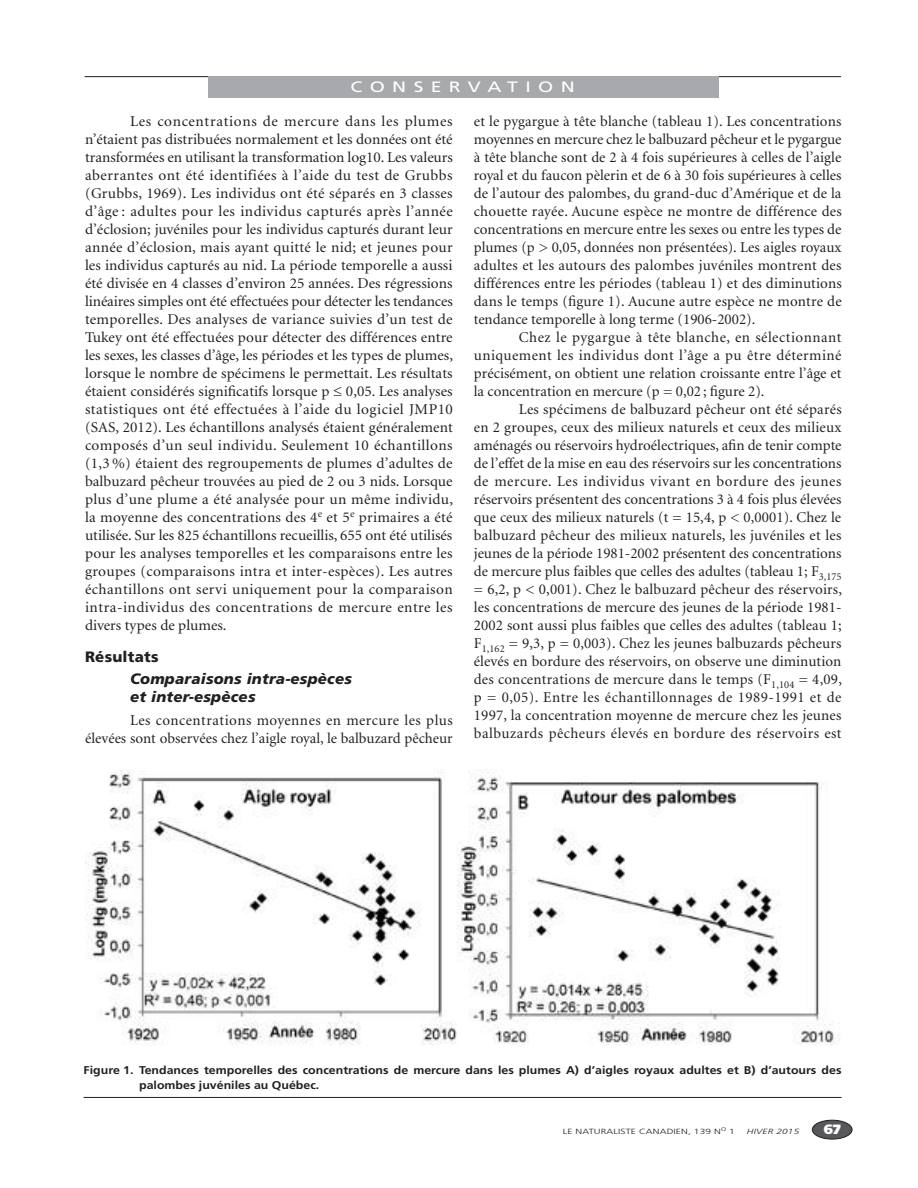
<style>
.page{position:relative;width:918px;height:1188px;background:#fff}
.page>*{position:absolute;margin:0;border:0;box-sizing:border-box;transform-origin:0 0}
.t1{font:15px/18px "Minion";letter-spacing:.005em;color:#231f20;text-align:justify}
.t2{font:italic 900 15px/18px "Frutiger";letter-spacing:.015em;color:#231f20}
.t3{font:15px "Frutiger";letter-spacing:.375em;color:#fff;scale:1.3 1}
.t4{font:900 15px "Frutiger";letter-spacing:.015em;color:#231f20}
.t5{font:900 13.5px "Frutiger";color:#fff}
.t6{font:700 11.25px/15px "Frutiger";color:#231f20;scale:1.1 1}
.t7{font:300 7.5px "Frutiger";letter-spacing:.015em;color:#231f20;scale:1.35 1}
.t8{font:italic 300 7.5px "Frutiger";letter-spacing:.015em;color:#231f20;scale:1.35 1}
</style>
<div class="page">
<hr style="left:85px;top:76px;width:756px;height:1px;background:#231f20">
<div style="left:208px;top:76px;width:510px;height:22px;background:#a8a9ad"></div>
<div style="left:812px;top:1120px;width:40px;height:19px;background:#57585a;border-radius:50%"></div>
<div style="left:812px;top:1120px;width:40px;height:19px;border:1px solid #231f20;border-radius:50%"></div>
<img style="left:85px;top:769px;width:755px;height:276px">
<hr style="left:84px;top:1097px;width:758px;height:1px;background:#231f20">
<p class="t3" style="left:351px;top:78px;width:174px">CONSERVATION</p>
<p class="t1" style="left:85px;top:113px;width:370px;text-indent:45px">Les concentrations de mercure dans les plumes n’étaient pas distribuées normalement et les données ont été transformées en utilisant la transformation log10. Les valeurs aberrantes ont été identifiées à l’aide du test de Grubbs (Grubbs, 1969). Les individus ont été séparés en 3 classes d’âge : adultes pour les individus capturés après l’année d’éclosion; juvéniles pour les individus capturés durant leur année d’éclosion, mais ayant quitté le nid; et jeunes pour les individus capturés au nid. La période temporelle a aussi été divisée en 4 classes d’environ 25 années. Des régressions linéaires simples ont été effectuées pour détecter les tendances temporelles. Des analyses de variance suivies d’un test de Tukey ont été effectuées pour détecter des différences entre les sexes, les classes d’âge, les périodes et les types de plumes, lorsque le nombre de spécimens le permettait. Les résultats étaient considérés significatifs lorsque p ≤ 0,05. Les analyses statistiques ont été effectuées à l’aide du logiciel JMP10 (SAS, 2012). Les échantillons analysés étaient généralement composés d’un seul individu. Seulement 10 échantillons (1,3 %) étaient des regroupements de plumes d’adultes de balbuzard pêcheur trouvées au pied de 2 ou 3 nids. Lorsque plus d’une plume a été analysée pour un même individu, la moyenne des concentrations des 4<sup>e</sup> et 5<sup>e</sup> primaires a été utilisée. Sur les 825 échantillons recueillis, 655 ont été utilisés pour les analyses temporelles et les comparaisons entre les groupes (comparaisons intra et inter-espèces). Les autres échantillons ont servi uniquement pour la comparaison intra-individus des concentrations de mercure entre les divers types de plumes.</p>
<p class="t4" style="left:85px;top:647px;width:75px">Résultats</p>
<p class="t2" style="left:130px;top:670px;width:223px">Comparaisons intra-espèces et inter-espèces</p>
<p class="t1" style="left:85px;top:711px;width:369px;text-align:right">Les concentrations moyennes en mercure les plus<br>élevées sont observées chez l’aigle royal, le balbuzard pêcheur</p>
<p class="t1" style="left:474px;top:113px;width:369px">et le pygargue à tête blanche (tableau 1). Les concentrations moyennes en mercure chez le balbuzard pêcheur et le pygargue à tête blanche sont de 2 à 4 fois supérieures à celles de l’aigle royal et du faucon pèlerin et de 6 à 30 fois supérieures à celles de l’autour des palombes, du grand-duc d’Amérique et de la chouette rayée. Aucune espèce ne montre de différence des concentrations en mercure entre les sexes ou entre les types de plumes (p &gt; 0,05, données non présentées). Les aigles royaux adultes et les autours des palombes juvéniles montrent des différences entre les périodes (tableau 1) et des diminutions dans le temps (figure 1). Aucune autre espèce ne montre de tendance temporelle à long terme (1906-2002).</p>
<p class="t1" style="left:474px;top:329px;width:369px;text-indent:45px">Chez le pygargue à tête blanche, en sélectionnant uniquement les individus dont l’âge a pu être déterminé précisément, on obtient une relation croissante entre l’âge et la concentration en mercure (p = 0,02 ; figure 2).</p>
<p class="t1" style="left:474px;top:401px;width:370px;text-align:left;text-indent:45px">Les spécimens de balbuzard pêcheur ont été séparés en 2 groupes, ceux des milieux naturels et ceux des milieux aménagés ou réservoirs hydroélectriques, afin de tenir compte de l’effet de la mise en eau des réservoirs sur les concentrations de mercure. Les individus vivant en bordure des jeunes réservoirs présentent des concentrations 3 à 4 fois plus élevées que ceux des milieux naturels (t = 15,4, p &lt; 0,0001). Chez le balbuzard pêcheur des milieux naturels, les juvéniles et les jeunes de la période 1981-2002 présentent des concentrations de mercure plus faibles que celles des adultes (tableau 1; F<sub>3,175 </sub>= 6,2, p &lt; 0,001). Chez le balbuzard pêcheur des réservoirs, les concentrations de mercure des jeunes de la période 1981- 2002 sont aussi plus faibles que celles des adultes (tableau 1; F<sub>1,162</sub> = 9,3, p = 0,003). Chez les jeunes balbuzards pêcheurs élevés en bordure des réservoirs, on observe une diminution des concentrations de mercure dans le temps (F<sub>1,104</sub> = 4,09, p = 0,05). Entre les échantillonnages de 1989-1991 et de 1997, la concentration moyenne de mercure chez les jeunes balbuzards pêcheurs élevés en bordure des réservoirs est</p>
<p class="t6" style="left:139px;top:1062px;width:640px;text-indent:-56px">Figure 1. Tendances temporelles des concentrations de mercure dans les plumes A) d’aigles royaux adultes et B) d’autours des palombes juvéniles au Québec.</p>
<p class="t7" style="left:563px;top:1127px;width:129px">LE NATURALISTE CANADIEN, 139 N<sup>O</sup> 1</p>
<p class="t8" style="left:747px;top:1127px;width:40px">HIVER 2015</p>
<p class="t5" style="left:824px;top:1121px;width:19px">67</p>
</div>
